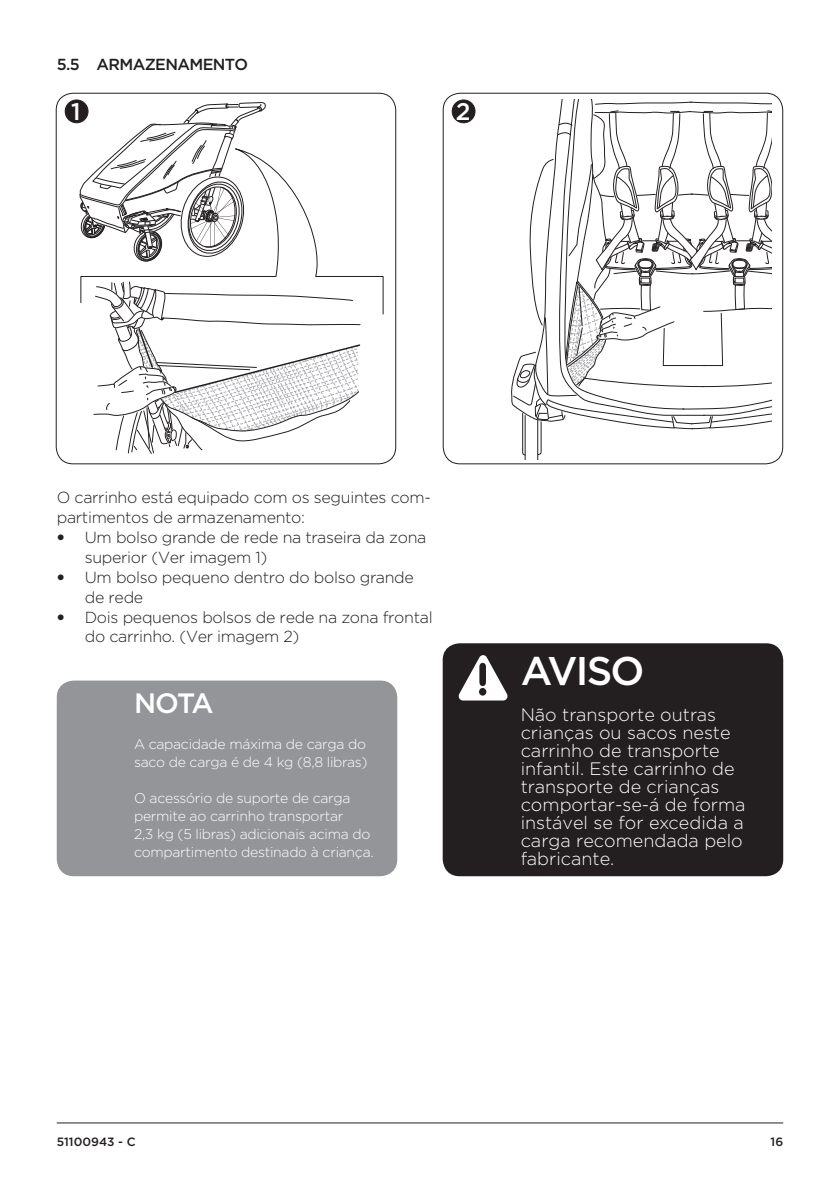
<style>
.page{position:relative;width:840px;height:1191px;background:#fff}
.page>*{position:absolute;margin:0;border:0;box-sizing:border-box;transform-origin:0 0}
.Subheading{font:500 40px "Thule";letter-spacing:-.05em;color:#fff}
.Subheading-2{font:500 28px "Thule";color:#fff}
.t1{font:500 24px "Thule";color:#fff}
.TOC-_body{font:300 18px/18px "Thule";color:#fff}
.t2{font:300 16px/20px "Thule";letter-spacing:-.02em;color:#231f20}
.t3{font:500 16px "Thule";letter-spacing:-.04em;color:#231f20}
.TOC-_body-2{font:300 14px/18px "Thule";letter-spacing:-.02em;color:#fff}
.t4{font:500 12px "Thule";color:#231f20}
</style>
<div class="page">
<svg style="left:78px;top:102px;width:188px;height:96px"></svg>
<svg style="left:80px;top:145px;width:303px;height:169px"></svg>
<svg style="left:511px;top:100px;width:261px;height:359px"></svg>
<div style="left:442px;top:93px;width:340px;height:371px;border:1px solid #231f20;border-radius:17px"></div>
<div style="left:56px;top:93px;width:340px;height:371px;border:1px solid #231f20;border-radius:17px"></div>
<div style="left:65px;top:100px;width:23px;height:23px;background:#231f20;border-radius:50%"></div>
<div style="left:65px;top:99px;width:23px;height:24px;border:1px solid #231f20;border-radius:50%"></div>
<div style="left:452px;top:100px;width:22px;height:23px;background:#231f20;border-radius:50%"></div>
<div style="left:451px;top:99px;width:24px;height:24px;border:1px solid #231f20;border-radius:50%"></div>
<div style="left:57px;top:680px;width:340px;height:196px;background:#939598;border-radius:17px"></div>
<div style="left:442px;top:643px;width:340px;height:233px;background:#231f20;border-radius:17px"></div>
<svg style="left:458px;top:655px;width:49px;height:45px"></svg>
<svg style="left:93px;top:281px;width:268px;height:173px"></svg>
<hr style="left:57px;top:1122px;width:725px;height:1px;background:#231f20">
<p class="t3" style="left:57px;top:53px;width:193px">5.5 ARMAZENAMENTO</p>
<p class="t1" style="left:71px;top:96px;width:11px">1</p>
<p class="t1" style="left:455px;top:96px;width:16px">2</p>
<p class="t2" style="left:57px;top:487px;width:375px">O carrinho está equipado com os seguintes com&shy;partimentos de armazenamento:</p>
<p class="t2" style="left:85px;top:527px;width:343px;text-indent:-28px">• Um bolso grande de rede na traseira da zona superior (Ver imagem 1)</p>
<p class="t2" style="left:85px;top:567px;width:330px;text-indent:-28px">• Um bolso pequeno dentro do bolso grande de rede</p>
<p class="t2" style="left:85px;top:607px;width:349px;line-height:19.2px;text-indent:-28px">• Dois pequenos bolsos de rede na zona frontal do carrinho. (Ver imagem 2)</p>
<p class="Subheading-2" style="left:134px;top:685px;width:81px">NOTA</p>
<p class="TOC-_body-2" style="left:134px;top:735px;width:235px">A capacidade máxima de carga do saco de carga é de 4 kg (8,8 libras)</p>
<p class="TOC-_body-2" style="left:134px;top:789px;width:241px">O acessório de suporte de carga permite ao carrinho transportar<br>2,3 kg (5 libras) adicionais acima do compartimento destinado à criança.</p>
<p class="Subheading" style="left:520px;top:644px;width:125px">AVISO</p>
<p class="TOC-_body" style="left:520px;top:705px;width:226px">Não transporte outras crianças ou sacos neste carrinho de transporte infantil. Este carrinho de transporte de crianças comportar-se-á de forma instável se for excedida a carga recomendada pelo fabricante.</p>
<p class="t4" style="left:57px;top:1133px;width:80px">51100943 - C</p>
<p class="t4" style="left:770px;top:1133px;width:14px">16</p>
</div>
